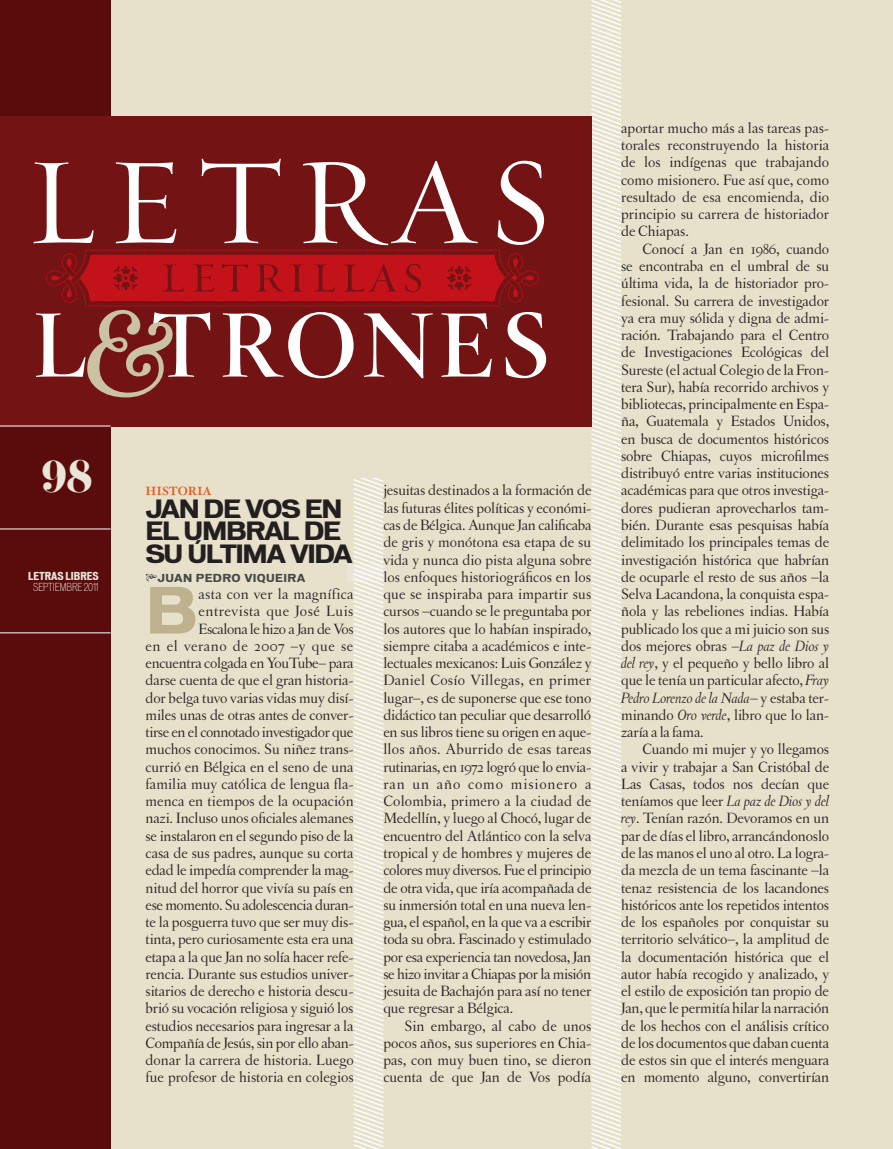
<style>
.page{position:relative;width:893px;height:1149px;background:#fff}
.page>*{position:absolute;margin:0;border:0;box-sizing:border-box;transform-origin:0 0}
.t1{font:700 60.6px "Vonnes";color:#beb28e}
.t2{font:39px "Eloquent JF";color:#e9e5d7}
.t3{font:700 24px/22.5px "Vonnes";letter-spacing:-.06em;color:#231f20}
.t4{font:15.75px/17.2px "Letras Oldstyle";letter-spacing:-.01em;color:#231f20;text-align:justify}
.t5{font:700 12px "Hoefler Txt";color:#e45e24}
.t6{font:700 10.5px "Vonnes";letter-spacing:.03em;color:#454846}
.t7{font:300 condensed 10.5px "Vonnes";color:#e9e5d7}
.t8{font:700 expanded 10.5px "Vonnes";color:#e9e5d7}
.s1{font-style:italic}
</style>
<div class="page">
<div style="left:0;top:0;width:893px;height:1148px;background:#e7e1cb"></div>
<div style="left:0;top:0;width:111px;height:1148px;background:#5a0c0d"></div>
<svg style="left:591px;top:0;width:30px;height:1148px"></svg>
<div style="left:0;top:116px;width:591px;height:310px;background:#741314"></div>
<svg style="left:33px;top:158px;width:511px;height:87px"></svg>
<svg style="left:36px;top:250px;width:510px;height:147px"></svg>
<hr style="left:0;top:425px;width:111px;height:1px;background:#fff">
<hr style="left:0;top:528px;width:111px;height:1px;background:#fff">
<hr style="left:0;top:632px;width:111px;height:1px;background:#fff">
<div style="left:347px;top:564px;width:39px;height:17px;background:#e9e5d7"></div>
<svg style="left:354px;top:478px;width:29px;height:670px"></svg>
<h2 class="t2" style="left:42px;top:450px;width:52px">98</h2>
<p class="t8" style="left:28px;top:569px;width:72px">LETRAS LIBRES</p>
<p class="t7" style="left:33px;top:580px;width:67px">SEPTIEMBRE 2011</p>
<p class="t5" style="left:146px;top:482px;width:68px">HISTORIA</p>
<h3 class="t3" style="left:146px;top:497px;width:209px">JAN DE VOS EN<br>EL UMBRAL DE<br>SU ÚLTIMA VIDA</h3>
<p class="t6" style="left:157px;top:571px;width:18px">JUAN</p>
<p class="t6" style="left:196px;top:571px;width:19px">PEDRO</p>
<p class="t6" style="left:244px;top:571px;width:31px">VIQUEIRA</p>
<h1 class="t1" style="left:146px;top:574px;width:47px">B</h1>
<p class="t4" style="left:146px;top:585px;width:210px;text-align:right">asta con ver la magnífica entrevista que José Luis<br>Escalona le hizo a Jan de Vos<br>en el verano de 2007 –y que se encuentra colgada en YouTube– para darse cuenta de que el gran historia&shy;dor belga tuvo varias vidas muy disí&shy;miles unas de otras antes de conver&shy;tirse en el connotado investigador que muchos conocimos. Su niñez trans&shy;currió en Bélgica en el seno de una familia muy católica de lengua fla&shy;menca en tiempos de la ocupación nazi. Incluso unos oficiales alemanes se instalaron en el segundo piso de la casa de sus padres, aunque su corta edad le impedía comprender la mag&shy;nitud del horror que vivía su país en ese momento. Su adolescencia duran&shy;te la posguerra tuvo que ser muy dis&shy;tinta, pero curiosamente esta era una etapa a la que Jan no solía hacer refe&shy;rencia. Durante sus estudios univer&shy;sitarios de derecho e historia descu&shy;brió su vocación religiosa y siguió los estudios necesarios para ingresar a la Compañía de Jesús, sin por ello aban&shy;donar la carrera de historia. Luego fue profesor de historia en colegios</p>
<p class="t4" style="left:383px;top:481px;width:210px">jesuitas destinados a la formación de las futuras élites políticas y económi&shy;cas de Bélgica. Aunque Jan calificaba de gris y monótona esa etapa de su vida y nunca dio pista alguna sobre los enfoques historiográficos en los que se inspiraba para impartir sus cursos –cuando se le preguntaba por los autores que lo habían inspirado, siempre citaba a académicos e inte&shy;lectuales mexicanos: Luis González y Daniel Cosío Villegas, en primer lugar–, es de suponerse que ese tono didáctico tan peculiar que desarrolló en sus libros tiene su origen en aque&shy;llos años. Aburrido de esas tareas rutinarias, en 1972 logró que lo envia&shy;ran un año como misionero a Colombia, primero a la ciudad de Medellín, y luego al Chocó, lugar de encuentro del Atlántico con la selva tropical y de hombres y mujeres de colores muy diversos. Fue el principio de otra vida, que iría acompañada de su inmersión total en una nueva len&shy;gua, el español, en la que va a escribir toda su obra. Fascinado y estimulado por esa experiencia tan novedosa, Jan se hizo invitar a Chiapas por la misión jesuita de Bachajón para así no tener que regresar a Bélgica.</p>
<p class="t4" style="left:383px;top:1016px;width:210px;text-indent:21px">Sin embargo, al cabo de unos pocos años, sus superiores en Chia&shy;pas, con muy buen tino, se dieron cuenta de que Jan de Vos podía</p>
<p class="t4" style="left:621px;top:119px;width:210px">aportar mucho más a las tareas pas&shy;torales reconstruyendo la historia de los indígenas que trabajando como misionero. Fue así que, como resultado de esa encomienda, dio principio su carrera de historiador de Chiapas.</p>
<p class="t4" style="left:621px;top:240px;width:210px;text-indent:21px">Conocí a Jan en 1986, cuando se encontraba en el umbral de su última vida, la de historiador pro&shy;fesional. Su carrera de investigador ya era muy sólida y digna de admi&shy;ración. Trabajando para el Centro de Investigaciones Ecológicas del Sureste (el actual Colegio de la Fron&shy;tera Sur), había recorrido archivos y bibliotecas, principalmente en Espa&shy;ña, Guatemala y Estados Unidos, en busca de documentos históricos sobre Chiapas, cuyos microfilmes distribuyó entre varias instituciones académicas para que otros investiga&shy;dores pudieran aprovecharlos tam&shy;bién. Durante esas pesquisas había delimitado los principales temas de investigación histórica que habrían de ocuparle el resto de sus años –la Selva Lacandona, la conquista espa&shy;ñola y las rebeliones indias. Había publicado los que a mi juicio son sus dos mejores obras –<span class="s1">La paz de Dios y del rey</span>, y el pequeño y bello libro al que le tenía un particular afecto, <span class="s1">Fray Pedro Lorenzo de la Nada</span>– y estaba ter&shy;minando <span class="s1">Oro verde</span>, libro que lo lan&shy;zaría a la fama.</p>
<p class="t4" style="left:621px;top:740px;width:210px;text-indent:21px">Cuando mi mujer y yo llegamos a vivir y trabajar a San Cristóbal de Las Casas, todos nos decían que teníamos que leer <span class="s1">La paz de Dios y del rey</span>. Tenían razón. Devoramos en un par de días el libro, arrancándonoslo de las manos el uno al otro. La logra&shy;da mezcla de un tema fascinante –la tenaz resistencia de los lacandones históricos ante los repetidos intentos de los españoles por conquistar su territorio selvático–, la amplitud de la documentación histórica que el autor había recogido y analizado, y el estilo de exposición tan propio de Jan, que le permitía hilar la narración de los hechos con el análisis crítico de los documentos que daban cuenta de estos sin que el interés menguara en momento alguno, convertirían</p>
</div>
